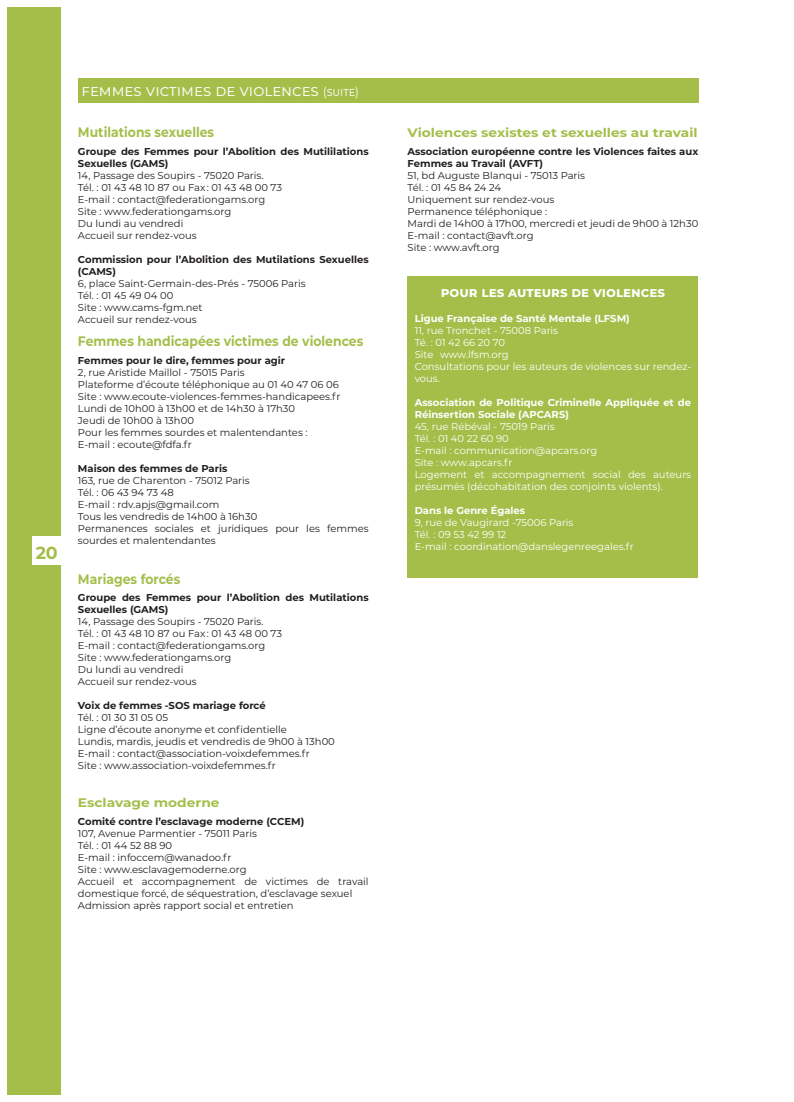
<style>
.page{position:relative;width:794px;height:1102px;background:#fff}
.page>*{position:absolute;margin:0;border:0;box-sizing:border-box;transform-origin:0 0}
.t1{font:700 17.5px "Montserrat";color:#a5be4a}
.t2{font:15.75px "Montserrat";color:#fff}
.t3{font:700 13.75px "Montserrat";color:#a5be4a;scale:.9 1}
.t4{font:700 13.75px "Montserrat";color:#fff}
.t5{font:700 12.38px "Montserrat";color:#a5be4a;scale:1.11 1}
.t6{font:10px/12px "Montserrat";color:#231f20}
.t7{font:10px/12px "Montserrat";color:#fff}
.t8{font:700 10px/12px "Montserrat";color:#231f20}
.t9{font:700 10px/12px "Montserrat";color:#fff}
.s1{font-size:12.5px}
</style>
<div class="page">
<div style="left:78px;top:78px;width:620px;height:25px;background:#a5be4a"></div>
<div style="left:407px;top:276px;width:291px;height:302px;background:#a5be4a"></div>
<div style="left:7px;top:7px;width:53px;height:1088px;background:#a5be4a"></div>
<div style="left:33px;top:537px;width:28px;height:28px;background:#fff"></div>
<h1 class="t1" style="left:36px;top:541px;width:24px">20</h1>
<h2 class="t2" style="left:81px;top:80px;width:279px">femmes victimes de violences <span class="s1">(suite)</span></h2>
<h3 class="t3" style="left:78px;top:123px;width:153px">Mutilations sexuelles</h3>
<p class="t8" style="left:78px;top:145px;width:292px">Groupe des Femmes pour l’Abolition des Mutililations<br>Sexuelles (GAMS)</p>
<p class="t6" style="left:78px;top:169px;width:205px">14, Passage des Soupirs - 75020 Paris.<br>Tél. : 01 43 48 10 87 ou Fax : 01 43 48 00 73<br>E-mail : contact@federationgams.org<br>Site : www.federationgams.org<br>Du lundi au vendredi<br>Accueil sur rendez-vous</p>
<p class="t8" style="left:78px;top:253px;width:292px">Commission pour l’Abolition des Mutilations Sexuelles (CAMS)</p>
<p class="t6" style="left:78px;top:277px;width:229px">6, place Saint-Germain-des-Prés - 75006 Paris<br>Tél. : 01 45 49 04 00<br>Site : www.cams-fgm.net<br>Accueil sur rendez-vous</p>
<h3 class="t3" style="left:78px;top:332px;width:318px">Femmes handicapées victimes de violences</h3>
<p class="t8" style="left:78px;top:354px;width:209px">Femmes pour le dire, femmes pour agir</p>
<p class="t6" style="left:78px;top:366px;width:264px">2, rue Aristide Maillol - 75015 Paris<br>Plateforme d’écoute téléphonique au 01 40 47 06 06<br>Site : www.ecoute-violences-femmes-handicapees.fr Lundi de 10h00 à 13h00 et de 14h30 à 17h30<br>Jeudi de 10h00 à 13h00<br>Pour les femmes sourdes et malentendantes :<br>E-mail : ecoute@fdfa.fr</p>
<p class="t8" style="left:78px;top:462px;width:151px">Maison des femmes de Paris</p>
<p class="t6" style="left:78px;top:474px;width:292px">163, rue de Charenton - 75012 Paris<br>Tél. : 06 43 94 73 48<br>E-mail : rdv.apjs@gmail.com<br>Tous les vendredis de 14h00 à 16h30<br>Permanences sociales et juridiques pour les femmes sourdes et malentendantes</p>
<h3 class="t3" style="left:78px;top:569px;width:115px">Mariages forcés</h3>
<p class="t8" style="left:78px;top:591px;width:292px">Groupe des Femmes pour l’Abolition des Mutilations<br>Sexuelles (GAMS)</p>
<p class="t6" style="left:78px;top:616px;width:205px">14, Passage des Soupirs - 75020 Paris.<br>Tél. : 01 43 48 10 87 ou Fax : 01 43 48 00 73<br>E-mail : contact@federationgams.org<br>Site : www.federationgams.org<br>Du lundi au vendredi<br>Accueil sur rendez-vous</p>
<p class="t8" style="left:78px;top:699px;width:189px">Voix de femmes -SOS mariage forcé</p>
<p class="t6" style="left:78px;top:712px;width:258px">Tél. : 01 30 31 05 05<br>Ligne d’écoute anonyme et confidentielle<br>Lundis, mardis, jeudis et vendredis de 9h00 à 13h00<br>E-mail : contact@association-voixdefemmes.fr<br>Site : www.association-voixdefemmes.fr</p>
<p class="t5" style="left:78px;top:794px;width:129px">Esclavage moderne</p>
<p class="t8" style="left:78px;top:815px;width:228px">Comité contre l’esclavage moderne (CCEM)</p>
<p class="t6" style="left:78px;top:827px;width:292px">107, Avenue Parmentier - 75011 Paris<br>Tél. : 01 44 52 88 90<br>E-mail : infoccem@wanadoo.fr<br>Site : www.esclavagemoderne.org<br>Accueil et accompagnement de victimes de travail domestique forcé, de séquestration, d’esclavage sexuel Admission après rapport social et entretien</p>
<p class="t5" style="left:407px;top:124px;width:263px">Violences sexistes et sexuelles au travail</p>
<p class="t8" style="left:407px;top:145px;width:292px">Association européenne contre les Violences faites aux<br>Femmes au Travail (AVFT)</p>
<p class="t6" style="left:407px;top:169px;width:292px">51, bd Auguste Blanqui - 75013 Paris<br>Tél. : 01 45 84 24 24<br>Uniquement sur rendez-vous<br>Permanence téléphonique :<br>Mardi de 14h00 à 17h00, mercredi et jeudi de 9h00 à 12h30<br>E-mail : contact@avft.org<br>Site : www.avft.org</p>
<h3 class="t4" style="left:441px;top:282px;width:226px">pour les auteurs de violences</h3>
<p class="t9" style="left:415px;top:312px;width:217px">Ligue Française de Santé Mentale (LFSM)</p>
<p class="t7" style="left:415px;top:324px;width:278px">11, rue Tronchet - 75008 Paris<br>Té. : 01 42 66 20 70<br>Site www.lfsm.org<br>Consultations pour les auteurs de violences sur rendez&shy;vous.</p>
<p class="t9" style="left:415px;top:396px;width:278px">Association de Politique Criminelle Appliquée et de<br>Réinsertion Sociale (APCARS)</p>
<p class="t7" style="left:415px;top:420px;width:278px">45, rue Rébéval - 75019 Paris<br>Tél. : 01 40 22 60 90<br>E-mail : communication@apcars.org<br>Site : www.apcars.fr<br>Logement et accompagnement social des auteurs présumés (décohabitation des conjoints violents).</p>
<p class="t9" style="left:415px;top:504px;width:112px">Dans le Genre Égales</p>
<p class="t7" style="left:415px;top:516px;width:221px">9, rue de Vaugirard -75006 Paris<br>Tél. : 09 53 42 99 12<br>E-mail : coordination@danslegenreegales.fr</p>
</div>
